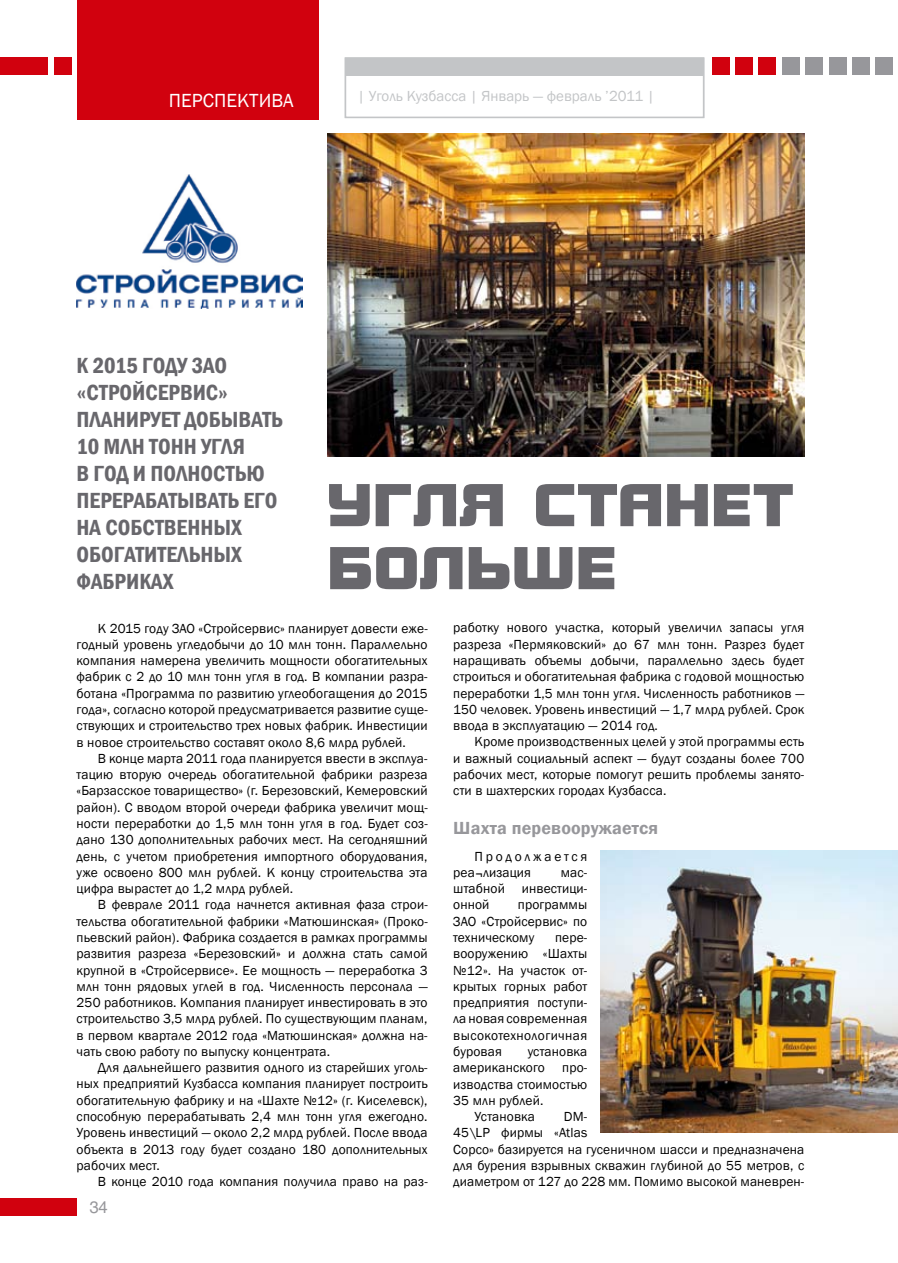
<style>
.page{position:relative;width:898px;height:1263px;background:#fff}
.page>*{position:absolute;margin:0;border:0;box-sizing:border-box;transform-origin:0 0}
.t1{font:600 condensed 22.5px/27px "Franklin Gothic";letter-spacing:-.005em;color:#68676c}
.t2{font:19.5px "Franklin Gothic";color:#fff}
.t3{font:600 18px "Franklin Gothic";letter-spacing:.01em;color:#97979b}
.t4{font:16.5px "Helios";color:#97979b}
.t5{font:15px "Franklin Gothic";color:#c3c5c7}
.t6{font:13.5px/16.4px "Franklin Gothic";letter-spacing:.01em;color:#000;text-align:justify}
.t7{font:13.5px/16.4px "Franklin Gothic";letter-spacing:.2em;color:#000}
</style>
<div class="page">
<img style="left:327px;top:133px;width:477px;height:324px">
<div style="left:344px;top:57px;width:360px;height:61px;background:#fff;border:2px solid #c3c5c7"></div>
<div style="left:875px;top:58px;width:17px;height:17px;background:#97979b"></div>
<div style="left:344px;top:59px;width:359px;height:17px;background:#c3c5c7"></div>
<div style="left:0;top:1198px;width:77px;height:17px;background:#d1010e"></div>
<div style="left:54px;top:58px;width:17px;height:17px;background:#d1010e"></div>
<div style="left:0;top:58px;width:47px;height:17px;background:#d1010e"></div>
<div style="left:852px;top:58px;width:17px;height:17px;background:#97979b"></div>
<div style="left:828px;top:58px;width:17px;height:17px;background:#97979b"></div>
<div style="left:805px;top:58px;width:17px;height:17px;background:#97979b"></div>
<div style="left:782px;top:58px;width:17px;height:17px;background:#97979b"></div>
<div style="left:758px;top:58px;width:17px;height:17px;background:#d1010e"></div>
<div style="left:735px;top:58px;width:17px;height:17px;background:#d1010e"></div>
<div style="left:711px;top:58px;width:17px;height:17px;background:#d1010e"></div>
<div style="left:77px;top:1px;width:242px;height:119px;background:#d1010e"></div>
<img style="left:77px;top:174px;width:225px;height:135px">
<svg style="left:330px;top:547px;width:284px;height:42px"></svg>
<svg style="left:329px;top:484px;width:463px;height:42px"></svg>
<img style="left:600px;top:850px;width:297px;height:283px">
<h2 class="t2" style="left:169px;top:88px;width:81px">Перспектива</h2>
<p class="t5" style="left:357px;top:87px;width:298px">| Уголь Кузбасса | Январь — февраль ’2011 |</p>
<h1 class="t1" style="left:77px;top:351px;width:73px">К 2015 ГОД</h1>
<h1 class="t1" style="left:177px;top:351px;width:45px">У ЗАО</h1>
<h1 class="t1" style="left:77px;top:378px;width:23px">«СТРОЙСЕРВИС</h1>
<h1 class="t1" style="left:218px;top:378px;width:11px">»</h1>
<h1 class="t1" style="left:77px;top:405px;width:97px">ПЛАНИРУЕТДОБЫВ</h1>
<h1 class="t1" style="left:251px;top:405px;width:19px">АТЬ</h1>
<h1 class="t1" style="left:77px;top:432px;width:34px">10 МЛНТОНН</h1>
<h1 class="t1" style="left:201px;top:432px;width:20px">УГЛЯ</h1>
<h1 class="t1" style="left:77px;top:459px;width:13px">ВГОДИПОЛНОСТЬЮ<br>ПЕРЕР</h1>
<h1 class="t1" style="left:134px;top:486px;width:95px">АБАТЫВАТЬЕГО</h1>
<h1 class="t1" style="left:77px;top:513px;width:37px">НА СОБСТВЕННЫХ<br>ОБОГ</h1>
<h1 class="t1" style="left:124px;top:540px;width:23px">АТИТЕЛЬНЫХ</h1>
<h1 class="t1" style="left:77px;top:567px;width:39px">ФАБРИК</h1>
<h1 class="t1" style="left:151px;top:567px;width:24px">АХ</h1>
<p class="t6" style="left:77px;top:620px;width:352px;text-indent:21px">К 2015 году ЗАО «Стройсервис» планирует довести еже&shy;годный уровень угледобычи до 10 млн тонн. Параллельно компания намерена увеличить мощности обогатительных фабрик с 2 до 10 млн тонн угля в год. В компании разра&shy;ботана «Программа по развитию углеобогащения до 2015 года», согласно которой предусматривается развитие суще&shy;ствующих и строительство трех новых фабрик. Инвестиции в новое строительство составят около 8,6 млрд рублей.</p>
<p class="t6" style="left:77px;top:750px;width:352px;text-indent:21px">В конце марта 2011 года планируется ввести в эксплуа&shy;тацию вторую очередь обогатительной фабрики разреза «Барзасское товарищество» (г. Березовский, Кемеровский район). С вводом второй очереди фабрика увеличит мощ&shy;ности переработки до 1,5 млн тонн угля в год. Будет соз&shy;дано 130 дополнительных рабочих мест. На сегодняшний день, с учетом приобретения импортного оборудования, уже освоено 800 млн рублей. К концу строительства эта цифра вырастет до 1,2 млрд рублей.</p>
<p class="t6" style="left:77px;top:897px;width:352px;text-indent:21px">В феврале 2011 года начнется активная фаза строи&shy;тельства обогатительной фабрики «Матюшинская» (Проко&shy;пьевский район). Фабрика создается в рамках программы развития разреза «Березовский» и должна стать самой крупной в «Стройсервисе». Ее мощность — переработка 3 млн тонн рядовых углей в год. Численность персонала — 250 работников. Компания планирует инвестировать в это строительство 3,5 млрд рублей. По существующим планам, в первом квартале 2012 года «Матюшинская» должна на&shy;чать свою работу по выпуску концентрата.</p>
<p class="t6" style="left:77px;top:1060px;width:352px;text-indent:21px">Для дальнейшего развития одного из старейших уголь&shy;ных предприятий Кузбасса компания планирует построить обогатительную фабрику и на «Шахте №12» (г. Киселевск), способную перерабатывать 2,4 млн тонн угля ежегодно.<br>Уровень инвестиций — около 2,2 млрд рублей. После ввода объекта в 2013 году будет создано 180 дополнительных рабочих мест.</p>
<p class="t6" style="left:98px;top:1174px;width:331px">В конце 2010 года компания получила право на раз-</p>
<p class="t4" style="left:89px;top:1197px;width:20px">34</p>
<p class="t6" style="left:453px;top:620px;width:352px">работку нового участка, который увеличил запасы угля разреза «Пермяковский» до 67 млн тонн. Разрез будет наращивать объемы добычи, параллельно здесь будет строиться и обогатительная фабрика с годовой мощностью переработки 1,5 млн тонн угля. Численность работников — 150 человек. Уровень инвестиций — 1,7 млрд рублей. Срок ввода в эксплуатацию — 2014 год.</p>
<p class="t6" style="left:453px;top:734px;width:352px;text-indent:21px">Кроме производственных целей у этой программы есть и важный социальный аспект — будут созданы более 700 рабочих мест, которые помогут решить проблемы занято&shy;сти в шахтерских городах Кузбасса.</p>
<h3 class="t3" style="left:453px;top:817px;width:206px">Шахта перевооружается</h3>
<p class="t7" style="left:453px;top:848px;width:135px;text-indent:21px">Продолжается реа¬лизация</p>
<p class="t6" style="left:453px;top:864px;width:135px;text-indent:107px">мас&shy;штабной инвестици&shy;онной</p>
<p class="t6" style="left:453px;top:897px;width:135px;text-indent:65px">программы ЗАО «Стройсервис» по техническому</p>
<p class="t6" style="left:453px;top:929px;width:135px;text-indent:102px">пере&shy;вооружению «Шахты №12». На участок от&shy;крытых горных работ предприятия поступи&shy;ла новая современная высокотехнологичная буровая</p>
<p class="t6" style="left:453px;top:1043px;width:135px;text-indent:74px">установка американского</p>
<p class="t6" style="left:562px;top:1060px;width:27px">про-</p>
<p class="t6" style="left:453px;top:1076px;width:135px">изводства стоимостью</p>
<p class="t6" style="left:453px;top:1092px;width:92px">35 млн рублей.</p>
<p class="t6" style="left:474px;top:1109px;width:62px">Установка</p>
<p class="t6" style="left:453px;top:1109px;width:352px;text-align:left;text-indent:111px">DM-<br>45\LP фирмы «Atlas<br>Copco» базируется на гусеничном шасси и предназначена для бурения взрывных скважин глубиной до 55 метров, с диаметром от 127 до 228 мм. Помимо высокой маневрен-</p>
</div>
